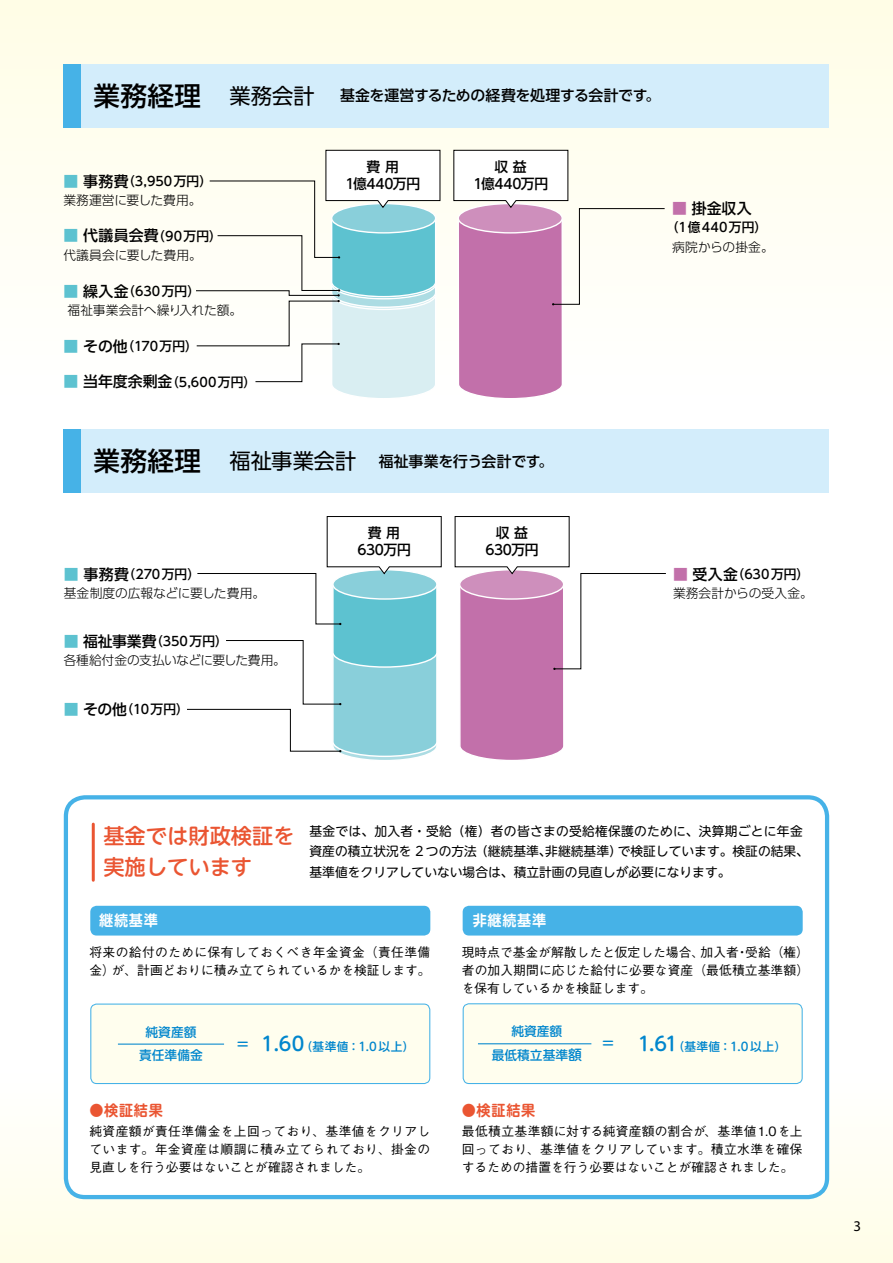
<style>
.page{position:relative;width:893px;height:1263px;background:#fff}
.page>*{position:absolute;margin:0;border:0;box-sizing:border-box;transform-origin:0 0}
.t1{font:500 21.3px/30.9px "UD Shin M Go Pr 6";color:#ea5532}
.t2{font:500 14.85px "UD Shin Go Pr 6";letter-spacing:-.015em;color:#000}
.t3{font:700 14.85px "UD Shin M Go Pr 6 De";letter-spacing:.05em;color:#ea5532;scale:.95 1}
.t4{font:700 14.85px "UD Shin M Go Pr 6 De";letter-spacing:.05em;color:#fff;scale:.95 1}
.t5{font:14.85px "Myriad Pro";color:#000}
.t6{font:500 14.85px "UD Shin M Go Pr 6";color:#0086cd}
.t7{font:500 13.8px/17px "UD Shin Go Pr 6";letter-spacing:-.03em;color:#000;text-align:center}
.t8{font:500 12.75px/18.1px "Gothic BBB Pr 6";letter-spacing:.005em;color:#000;text-align:justify}
.t9{font:300 12.75px/19.2px "UD Shin Go Pr 6";letter-spacing:-.01em;color:#000}
.t10{font:12.75px/20.2px "UD Shin M Go Pr 6";color:#000}
.t11{font:500 12.75px/18.1px "Gothic BBB Pr 6";letter-spacing:.03em;color:#000}
.t12{font:500 12.75px "UD Shin Go Pr 6";letter-spacing:.01em;color:#000}
.t13{font:300 12.75px/19.2px "UD Shin Go Pr 6";letter-spacing:-.03em;color:#000}
.t14{font:500 12.75px/23.4px "UD Shin M Go Pr 6";color:#0086cd;text-align:center}
.t15{font:500 12.75px "UD Shin Go Pr 6";letter-spacing:.04em;color:#000}
.t16{font:500 11.7px "UD Shin M Go Pr 6";letter-spacing:.045em;color:#0086cd}
.s1{font-size:26.55px}
.s2{font-weight:400;font-size:21.3px}
.s3{font-weight:500;font-size:14.85px;color:#5dc2d0}
.s4{font-weight:500;font-size:14.85px}
.s5{font-weight:500}
.s6{font-size:14.85px;color:#5dc2d0}
.s7{font-size:14.85px}
.s8{color:#c270aa}
.s9{font-weight:500;font-size:14.85px;color:#c270aa}
.s10{font-size:13.8px}
.s11{font-size:19.2px}
</style>
<div class="page">
<div style="left:0;top:0;width:893px;height:412px;background:linear-gradient(to bottom,#fffde6,#fff)"></div>
<div style="left:0;top:1063px;width:893px;height:200px;background:linear-gradient(to bottom,#fff,#fefde7)"></div>
<div style="left:66px;top:797px;width:761px;height:400px;background:#fff;border-radius:19px"></div>
<div style="left:64px;top:795px;width:765px;height:404px;border:4px solid #46b2e7;border-radius:19px"></div>
<svg style="left:196px;top:150px;width:245px;height:250px"></svg>
<svg style="left:453px;top:150px;width:212px;height:250px"></svg>
<svg style="left:187px;top:516px;width:255px;height:244px"></svg>
<svg style="left:454px;top:516px;width:212px;height:244px"></svg>
<div style="left:64px;top:64px;width:765px;height:64px;background:#d3edfb"></div>
<div style="left:64px;top:64px;width:17px;height:64px;background:#46b2e7"></div>
<div style="left:64px;top:429px;width:765px;height:64px;background:#d3edfb"></div>
<div style="left:64px;top:429px;width:17px;height:64px;background:#46b2e7"></div>
<div style="left:90px;top:906px;width:340px;height:29px;background:#46b2e7;border-radius:6px"></div>
<div style="left:463px;top:906px;width:340px;height:29px;background:#46b2e7;border-radius:6px"></div>
<div style="left:91px;top:1004px;width:339px;height:79px;background:#fffeee;border-radius:6px"></div>
<div style="left:90px;top:1003px;width:340px;height:81px;border:1px solid #46b2e7;border-radius:6px"></div>
<div style="left:463px;top:1004px;width:339px;height:79px;background:#fffeee;border-radius:6px"></div>
<div style="left:463px;top:1003px;width:340px;height:81px;border:1px solid #46b2e7;border-radius:6px"></div>
<hr style="left:92px;top:824px;width:3px;height:56px;background:#ea5532">
<hr style="left:118px;top:1043px;width:106px;height:2px;background:#0086cd">
<hr style="left:478px;top:1043px;width:113px;height:1px;background:#0086cd">
<p class="t2" style="left:94px;top:84px;width:568px"><span class="s1">業務経理</span> <span class="s2">業務会計</span> 基金を運営するための経費を処理する会計です。</p>
<p class="t9" style="left:63px;top:171px;width:150px"><span class="s3">■</span> <span class="s4">事務費</span><span class="s5">（3,950万円）</span>業務運営に要した費用。</p>
<p class="t9" style="left:63px;top:226px;width:160px"><span class="s3">■</span> <span class="s4">代議員会費</span><span class="s5">（90万円）</span>代議員会に要した費用。</p>
<p class="t9" style="left:68px;top:281px;width:176px;text-indent:-4px"><span class="s3">■</span> <span class="s4">繰入金</span><span class="s5">（630万円）<br></span>福祉事業会計へ繰り入れた額。</p>
<p class="t12" style="left:63px;top:336px;width:136px"><span class="s6">■</span> <span class="s7">その他</span>（170万円）</p>
<p class="t12" style="left:63px;top:371px;width:194px"><span class="s6">■</span> <span class="s7">当年度余剰金</span>（5,600万円）</p>
<p class="t7" style="left:346px;top:158px;width:76px">費 用<br>1億440万円</p>
<p class="t7" style="left:473px;top:158px;width:76px">収 益<br>1億440万円</p>
<p class="t2" style="left:672px;top:196px;width:81px"><span class="s8">■</span> 掛金収入</p>
<p class="t15" style="left:666px;top:217px;width:103px">（1億440万円）</p>
<p class="t9" style="left:672px;top:237px;width:103px">病院からの掛金。</p>
<p class="t2" style="left:94px;top:449px;width:461px"><span class="s1">業務経理</span> <span class="s2">福祉事業会計</span> 福祉事業を行う会計です。</p>
<p class="t7" style="left:357px;top:524px;width:55px">費 用<br>630万円</p>
<p class="t7" style="left:485px;top:524px;width:55px">収 益<br>630万円</p>
<p class="t9" style="left:64px;top:564px;width:203px"><span class="s3">■</span> <span class="s4">事務費</span><span class="s5">（270万円）<br></span>基金制度の広報などに要した費用。</p>
<p class="t9" style="left:673px;top:564px;width:141px"><span class="s9">■</span> <span class="s4">受入金</span><span class="s5">（630万円）</span>業務会計からの受入金。</p>
<p class="t13" style="left:64px;top:631px;width:224px"><span class="s3">■</span> <span class="s4">福祉事業費</span><span class="s5">（350万円）<br></span>各種給付金の支払いなどに要した費用。</p>
<p class="t12" style="left:64px;top:698px;width:127px"><span class="s6">■</span> <span class="s7">その他</span>（10万円）</p>
<h1 class="t1" style="left:103px;top:819px;width:193px">基金では財政検証を実施しています</h1>
<p class="t10" style="left:310px;top:820px;width:501px">基金では、加入者・受給（権）者の皆さまの受給権保護のために、決算期ごとに年金資産の積立状況を２つの方法（継続基準、非継続基準）で検証しています。検証の結果、基準値をクリアしていない場合は、積立計画の見直しが必要になります。</p>
<p class="t4" style="left:99px;top:908px;width:63px">継続基準</p>
<p class="t4" style="left:473px;top:908px;width:79px">非継続基準</p>
<p class="t11" style="left:89px;top:942px;width:343px">将来の給付のために保有しておくべき年金資金（責任準備金）が、計画どおりに積み立てられているかを検証します。</p>
<p class="t8" style="left:462px;top:942px;width:349px">現時点で基金が解散したと仮定した場合、加入者・受給（権）者の加入期間に応じた給付に必要な資産（最低積立基準額）を保有しているかを検証します。</p>
<p class="t14" style="left:492px;top:1018px;width:92px;line-height:23.9px">純資産額<br>最低積立基準<span class="s10">額</span></p>
<p class="t16" style="left:638px;top:1037px;width:150px"><span class="s11">1.61</span>（基準値：1.0以上）</p>
<p class="t14" style="left:139px;top:1019px;width:65px">純資産額責任準備金</p>
<p class="t16" style="left:237px;top:1037px;width:179px"><span class="s7">=</span> <span class="s11">1.60</span>（基準値：1.0以上）</p>
<p class="t6" style="left:602px;top:1031px;width:13px">=</p>
<p class="t3" style="left:89px;top:1097px;width:79px">●検証結果</p>
<p class="t8" style="left:89px;top:1121px;width:342px">純資産額が責任準備金を上回っており、基準値をクリアしています。年金資産は順調に積み立てられており、掛金の見直しを行う必要はないことが確認されました。</p>
<p class="t3" style="left:462px;top:1097px;width:79px">●検証結果</p>
<p class="t8" style="left:462px;top:1121px;width:342px">最低積立基準額に対する純資産額の割合が、基準値1.0を上回っており、基準値をクリアしています。積立水準を確保するための措置を行う必要はないことが確認されました。</p>
<p class="t5" style="left:853px;top:1217px;width:9px">3</p>
</div>
